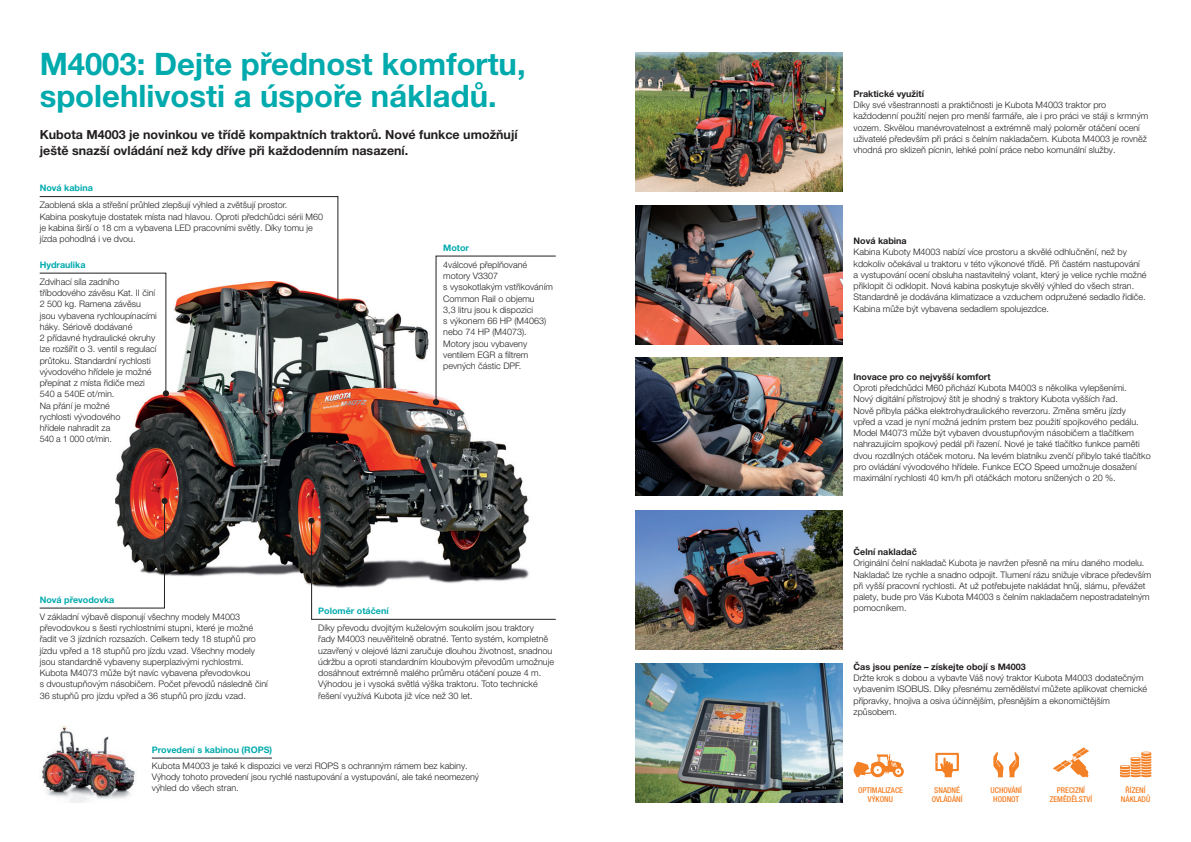
<style>
.page{position:relative;width:1191px;height:842px;background:#fff}
.page>*{position:absolute;margin:0;border:0;box-sizing:border-box;transform-origin:0 0}
.t1{font:700 31px/32px "Helvetica Neue LT Pro";color:#00aaad}
.t2{font:700 12.5px/16px "Helvetica Neue LT Pro";color:#231f20}
.t3{font:300 9px/11.2px "Helvetica Neue LT Pro";color:#231f20}
.t4{font:700 9px "Helvetica Neue LT Pro";color:#231f20}
.t5{font:700 9px "Helvetica Neue LT Pro";color:#00aaad}
.t6{font:500 condensed 8px/9px "Helvetica Neue LT Pro";color:#f48026;text-align:center}
</style>
<div class="page">
<img style="left:635px;top:52px;width:207px;height:139px">
<img style="left:635px;top:663px;width:207px;height:139px">
<img style="left:635px;top:205px;width:207px;height:139px">
<img style="left:635px;top:358px;width:207px;height:138px">
<img style="left:635px;top:511px;width:207px;height:138px">
<svg style="left:993px;top:752px;width:26px;height:25px"></svg>
<svg style="left:1120px;top:752px;width:31px;height:25px"></svg>
<svg style="left:1053px;top:747px;width:36px;height:30px"></svg>
<svg style="left:935px;top:753px;width:24px;height:24px"></svg>
<svg style="left:853px;top:754px;width:51px;height:23px"></svg>
<img style="left:116px;top:281px;width:413px;height:303px">
<svg style="left:39px;top:500px;width:126px;height:108px"></svg>
<div style="left:161px;top:498px;width:7px;height:6px;background:#231f20;border-radius:50%"></div>
<svg style="left:39px;top:196px;width:299px;height:200px"></svg>
<div style="left:335px;top:312px;width:6px;height:7px;background:#231f20;border-radius:50%"></div>
<svg style="left:433px;top:256px;width:123px;height:149px"></svg>
<svg style="left:308px;top:518px;width:248px;height:102px"></svg>
<hr style="left:152px;top:758px;width:120px;height:1px;background:#231f20">
<img style="left:41px;top:725px;width:94px;height:77px">
<h1 class="t1" style="left:40px;top:47px;width:487px">M4003: Dejte přednost komfortu, spolehlivosti a úspoře nákladů.</h1>
<h2 class="t2" style="left:40px;top:127px;width:479px">Kubota M4003 je novinkou ve třídě kompaktních traktorů. Nové funkce umožňují ještě snazší ovládání než kdy dříve při každodenním nasazení.</h2>
<p class="t5" style="left:40px;top:182px;width:55px">Nová kabina</p>
<p class="t3" style="left:40px;top:199px;width:285px">Zaoblená skla a střešní průhled zlepšují výhled a zvětšují prostor.<br>Kabina poskytuje dostatek místa nad hlavou. Oproti předchůdci sérii M60 je kabina širší o 18 cm a vybavena LED pracovními světly. Díky tomu je jízda pohodlná i ve dvou.</p>
<p class="t5" style="left:40px;top:259px;width:47px">Hydraulika</p>
<p class="t3" style="left:40px;top:276px;width:119px">Zdvihací síla zadního tříbodového závěsu Kat. II činí<br>2 500 kg. Ramena závěsu jsou vybavena rychloupínacími háky. Sériově dodávané<br>2 přídavné hydraulické okruhy lze rozšířit o 3. ventil s regulací průtoku. Standardní rychlosti vývodového hřídele je možné přepínat z místa řidiče mezi<br>540 a 540E ot/min.<br>Na přání je možné<br>rychlosti vývodového<br>hřídele nahradit za<br>540 a 1 000 ot/min.</p>
<p class="t5" style="left:443px;top:242px;width:27px">Motor</p>
<p class="t3" style="left:443px;top:259px;width:111px">4válcové přeplňované motory V3307<br>s vysokotlakým vstřikováním<br>Common Rail o objemu<br>3,3 litru jsou k dispozici<br>s výkonem 66 HP (M4063) nebo 74 HP (M4073).<br>Motory jsou vybaveny ventilem EGR a filtrem pevných částic DPF.</p>
<p class="t5" style="left:40px;top:594px;width:76px">Nová převodovka</p>
<p class="t3" style="left:40px;top:611px;width:230px">V základní výbavě disponují všechny modely M4003 převodovkou s šesti rychlostními stupni, které je možné řadit ve 3 jízdních rozsazích. Celkem tedy 18 stupňů pro jízdu vpřed a 18 stupňů pro jízdu vzad. Všechny modely jsou standardně vybaveny superplazivými rychlostmi.<br>Kubota M4073 může být navíc vybavena převodovkou<br>s dvoustupňovým násobičem. Počet převodů následně činí 36 stupňů pro jízdu vpřed a 36 stupňů pro jízdu vzad.</p>
<p class="t5" style="left:318px;top:605px;width:72px">Poloměr otáčení</p>
<p class="t3" style="left:318px;top:622px;width:237px">Díky převodu dvojitým kuželovým soukolím jsou traktory<br>řady M4003 neuvěřitelně obratné. Tento systém, kompletně uzavřený v olejové lázni zaručuje dlouhou životnost, snadnou údržbu a oproti standardním kloubovým převodům umožnuje dosáhnout extrémně malého průměru otáčení pouze 4 m.<br>Výhodou je i vysoká světlá výška traktoru. Toto technické řešení využívá Kubota již více než 30 let.</p>
<p class="t5" style="left:152px;top:744px;width:122px">Provedení s kabinou (ROPS)</p>
<p class="t3" style="left:152px;top:760px;width:329px;line-height:10.8px">Kubota M4003 je také k dispozici ve verzi ROPS s ochranným rámem bez kabiny.<br>Výhody tohoto provedení jsou rychlé nastupování a vystupování, ale také neomezený výhled do všech stran.</p>
<p class="t4" style="left:853px;top:88px;width:72px">Praktické využití</p>
<p class="t3" style="left:853px;top:99px;width:296px">Díky své všestrannosti a praktičnosti je Kubota M4003 traktor pro každodenní použití nejen pro menší farmáře, ale i pro práci ve stáji s krmným vozem. Skvělou manévrovatelnost a extrémně malý poloměr otáčení ocení uživatelé především při práci s čelním nakladačem. Kubota M4003 je rovněž vhodná pro sklizeň pícnin, lehké polní práce nebo komunální služby.</p>
<p class="t4" style="left:853px;top:235px;width:55px">Nová kabina</p>
<p class="t3" style="left:853px;top:246px;width:294px">Kabina Kuboty M4003 nabízí více prostoru a skvělé odhlučnění, než by kdokoliv očekával u traktoru v této výkonové třídě. Při častém nastupování a vystupování ocení obsluha nastavitelný volant, který je velice rychle možné přiklopit či odklopit. Nová kabina poskytuje skvělý výhled do všech stran.<br>Standardně je dodávána klimatizace a vzduchem odpružené sedadlo řidiče.<br>Kabina může být vybavena sedadlem spolujezdce.</p>
<p class="t4" style="left:853px;top:371px;width:139px">Inovace pro co nejvyšší komfort</p>
<p class="t3" style="left:853px;top:382px;width:299px">Oproti předchůdci M60 přichází Kubota M4003 s několika vylepšeními.<br>Nový digitální přístrojový štít je shodný s traktory Kubota vyšších řad.<br>Nově přibyla páčka elektrohydraulického reverzoru. Změna směru jízdy<br>vpřed a vzad je nyní možná jedním prstem bez použití spojkového pedálu.<br>Model M4073 může být vybaven dvoustupňovým násobičem a tlačítkem nahrazujícím spojkový pedál při řazení. Nové je také tlačítko funkce paměti dvou rozdílných otáček motoru. Na levém blatníku zvenčí přibylo také tlačítko pro ovládání vývodového hřídele. Funkce ECO Speed umožnuje dosažení maximální rychlosti 40 km/h při otáčkách motoru snížených o 20 %.</p>
<p class="t4" style="left:853px;top:546px;width:65px">Čelní nakladač</p>
<p class="t3" style="left:853px;top:557px;width:299px">Originální čelní nakladač Kubota je navržen přesně na míru daného modelu.<br>Nakladač lze rychle a snadno odpojit. Tlumení rázu snižuje vibrace především při vyšší pracovní rychlosti. At už potřebujete nakládat hnůj, slámu, převážet palety, bude pro Vás Kubota M4003 s čelním nakladačem nepostradatelným pomocníkem.</p>
<p class="t4" style="left:853px;top:661px;width:174px">Čas jsou peníze – získejte obojí s M4003</p>
<p class="t3" style="left:853px;top:672px;width:295px">Držte krok s dobou a vybavte Váš nový traktor Kubota M4003 dodatečným vybavením ISOBUS. Díky přesnému zemědělství můžete aplikovat chemické přípravky, hnojiva a osiva účinnějším, přesnějším a ekonomičtějším způsobem.</p>
<p class="t6" style="left:858px;top:786px;width:47px">OPTIMALIZACE<br>VÝKONU</p>
<p class="t6" style="left:931px;top:786px;width:32px">SNADNÉ<br>OVLÁDÁNÍ</p>
<p class="t6" style="left:990px;top:786px;width:33px">UCHOVÁNÍ<br>HODNOT</p>
<p class="t6" style="left:1121px;top:786px;width:31px">ŘÍZENÍ<br>NÁKLADŮ</p>
<p class="t6" style="left:1049px;top:786px;width:44px">PRECIZNÍ<br>ZEMĚDĚLSTVÍ</p>
</div>
